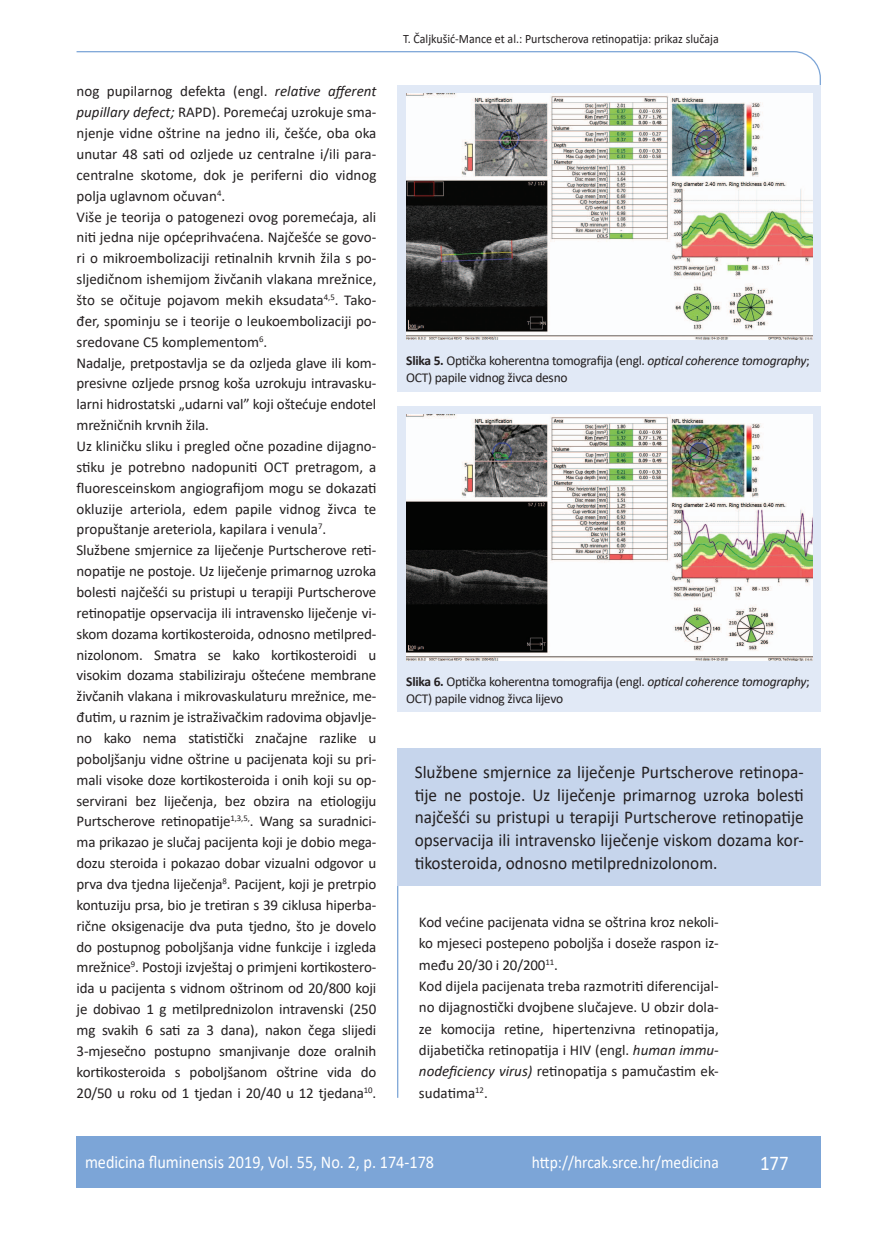
<style>
.page{position:relative;width:872px;height:1234px;background:#fff}
.page>*{position:absolute;margin:0;border:0;box-sizing:border-box;transform-origin:0 0}
.t1{font:21px "Calibri";color:#fff;scale:.9 1}
.anterfile{font:18px/22.5px "Calibri";color:#231f20;text-align:justify;scale:.96 1}
.t2{font:18px "Calibri";color:#fff;scale:.9 1}
.t3{font:17.25px "Calibri";color:#fff;scale:.9 1}
.osnovni_tekst{font:15px/20.9px "Calibri";letter-spacing:-.01em;color:#231f20;text-align:justify}
.potpis_slika{font:13.5px/16.5px "Calibri";letter-spacing:-.02em;color:#231f20}
.glava{font:12.75px "Calibri";color:#231f20;scale:.94 1}
.s1{font-style:italic}
.s2{font-weight:700}
</style>
<div class="page">
<svg style="left:76px;top:51px;width:745px;height:275px"></svg>
<hr style="left:397px;top:885px;width:1px;height:212px;background:#7ca5d7">
<div style="left:77px;top:1135px;width:744px;height:51px;background:#7ca5d7"></div>
<div style="left:398px;top:85px;width:423px;height:306px;background:#e1e9f6"></div>
<img style="left:406px;top:94px;width:406px;height:246px">
<div style="left:398px;top:406px;width:423px;height:305px;background:#e1e9f6"></div>
<img style="left:406px;top:414px;width:406px;height:246px">
<div style="left:398px;top:747px;width:423px;height:138px;background:#c6d5ec"></div>
<p class="osnovni_tekst" style="left:77px;top:81px;width:301px">nog pupilarnog defekta (engl. <span class="s1">relative afferent pupillary defect;</span> RAPD). Poremećaj uzrokuje sma&shy;njenje vidne oštrine na jedno ili, češće, oba oka unutar 48 sati od ozljede uz centralne i/ili para&shy;centralne skotome, dok je periferni dio vidnog polja uglavnom očuvan<sup>4</sup>.</p>
<p class="osnovni_tekst" style="left:77px;top:206px;width:301px">Više je teorija o patogenezi ovog poremećaja, ali niti jedna nije općeprihvaćena. Najčešće se govo&shy;ri o mikroembolizaciji retinalnih krvnih žila s po&shy;sljedičnom ishemijom živčanih vlakana mrežnice, što se očituje pojavom mekih eksudata<sup>4,5</sup>. Tako&shy;đer, spominju se i teorije o leukoembolizaciji po&shy;sredovane C5 komplementom<sup>6</sup>.</p>
<p class="osnovni_tekst" style="left:77px;top:351px;width:301px">Nadalje, pretpostavlja se da ozljeda glave ili kom&shy;presivne ozljede prsnog koša uzrokuju intravasku&shy;larni hidrostatski „udarni val” koji oštećuje endotel mrežničnih krvnih žila.</p>
<p class="osnovni_tekst" style="left:77px;top:435px;width:301px">Uz kliničku sliku i pregled očne pozadine dijagno&shy;stiku je potrebno nadopuniti OCT pretragom, a fluoresceinskom angiografijom mogu se dokazati okluzije arteriola, edem papile vidnog živca te propuštanje areteriola, kapilara i venula<sup>7</sup>.</p>
<p class="osnovni_tekst" style="left:77px;top:539px;width:301px">Službene smjernice za liječenje Purtscherove reti&shy;nopatije ne postoje. Uz liječenje primarnog uzroka bolesti najčešći su pristupi u terapiji Purtscherove retinopatije opservacija ili intravensko liječenje vi&shy;skom dozama kortikosteroida, odnosno metilpred&shy;nizolonom. Smatra se kako kortikosteroidi u visokim dozama stabiliziraju oštećene membrane živčanih vlakana i mikrovaskulaturu mrežnice, me&shy;đutim, u raznim je istraživačkim radovima objavlje&shy;no kako nema statistički značajne razlike u poboljšanju vidne oštrine u pacijenata koji su pri&shy;mali visoke doze kortikosteroida i onih koji su op&shy;servirani bez liječenja, bez obzira na etiologiju Purtscherove retinopatije<sup>1,3,5,</sup>. Wang sa suradnici&shy;ma prikazao je slučaj pacijenta koji je dobio mega&shy;dozu steroida i pokazao dobar vizualni odgovor u prva dva tjedna liječenja<sup>8</sup>. Pacijent, koji je pretrpio kontuziju prsa, bio je tretiran s 39 ciklusa hiperba&shy;rične oksigenacije dva puta tjedno, što je dovelo do postupnog poboljšanja vidne funkcije i izgleda mrežnice<sup>9</sup>. Postoji izvještaj o primjeni kortikostero&shy;ida u pacijenta s vidnom oštrinom od 20/800 koji je dobivao 1 g metilprednizolon intravenski (250 mg svakih 6 sati za 3 dana), nakon čega slijedi 3-mjesečno postupno smanjivanje doze oralnih kortikosteroida s poboljšanom oštrine vida do 20/50 u roku od 1 tjedan i 20/40 u 12 tjedana<sup>10</sup>.</p>
<p class="glava" style="left:403px;top:29px;width:337px">T. Čaljkušić-Mance et al.: Purtscherova retinopatija: prikaz slučaja</p>
<p class="potpis_slika" style="left:406px;top:352px;width:405px"><span class="s2">Slika 5.</span> Optička koherentna tomografija (engl. <span class="s1">optical coherence tomography</span>;<br>OCT) papile vidnog živca desno</p>
<p class="potpis_slika" style="left:406px;top:673px;width:405px"><span class="s2">Slika 6.</span> Optička koherentna tomografija (engl. <span class="s1">optical coherence tomography</span>;<br>OCT) papile vidnog živca lijevo</p>
<p class="anterfile" style="left:415px;top:760px;width:407px">Službene smjernice za liječenje Purtscherove retinopa&shy;tije ne postoje. Uz liječenje primarnog uzroka bolesti najčešći su pristupi u terapiji Purtscherove retinopatije opservacija ili intravensko liječenje viskom dozama kor&shy;tikosteroida, odnosno metilprednizolonom.</p>
<p class="osnovni_tekst" style="left:419px;top:910px;width:301px;line-height:21.3px">Kod većine pacijenata vidna se oštrina kroz nekoli&shy;ko mjeseci postepeno poboljša i doseže raspon iz&shy;među 20/30 i 20/200<sup>11</sup>.</p>
<p class="osnovni_tekst" style="left:419px;top:974px;width:301px;line-height:21.3px">Kod dijela pacijenata treba razmotriti diferencijal&shy;no dijagnostički dvojbene slučajeve. U obzir dola&shy;ze komocija retine, hipertenzivna retinopatija, dijabetička retinopatija i HIV (engl. <span class="s1">human immu&shy;nodeficiency virus)</span> retinopatija s pamučastim ek&shy;sudatima<sup>12</sup>.</p>
<p class="t2" style="left:85px;top:1149px;width:389px">medicina fluminensis 2019, Vol. 55, No. 2, p. 174-178</p>
<p class="t3" style="left:532px;top:1150px;width:209px">http://hrcak.srce.hr/medicina</p>
<p class="t1" style="left:760px;top:1147px;width:33px">177</p>
</div>
